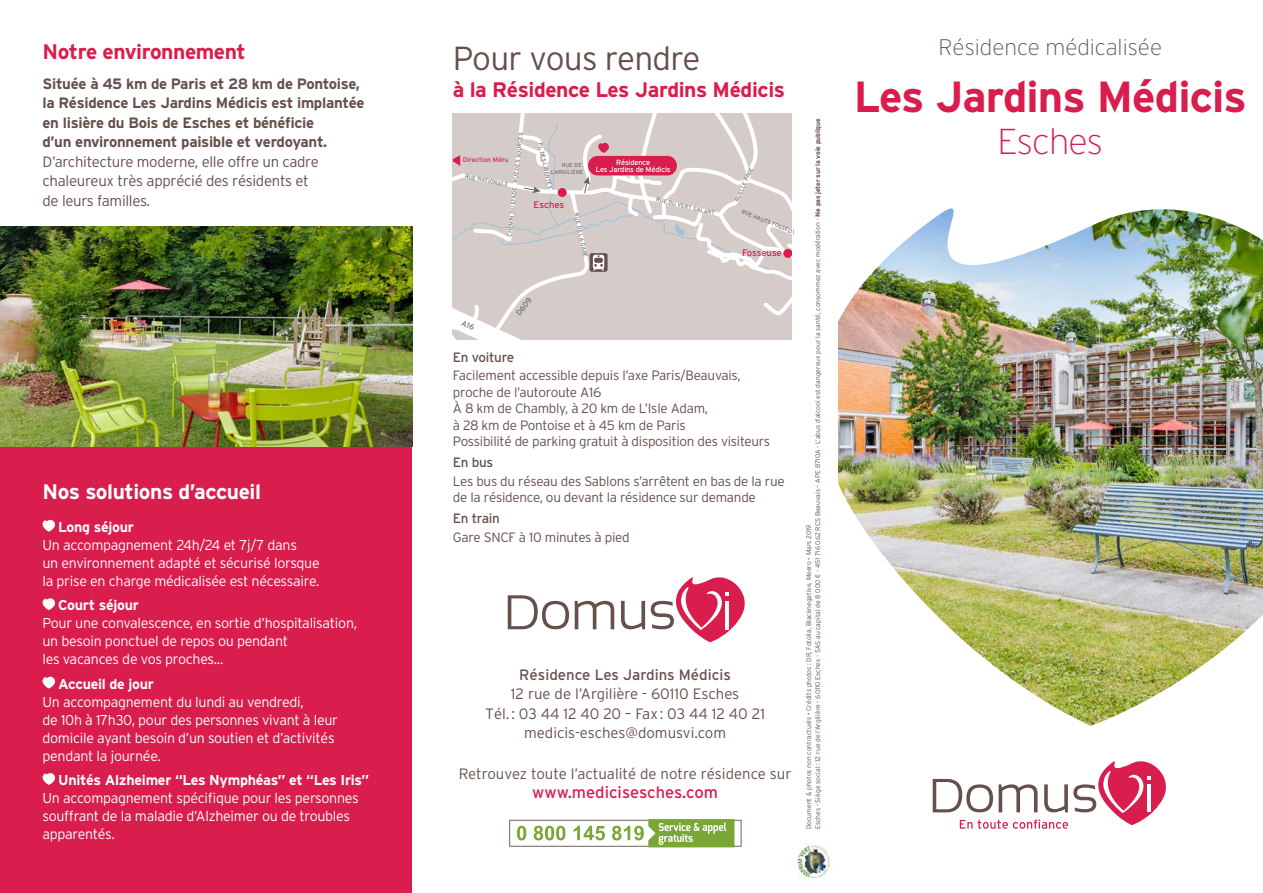
<style>
.page{position:relative;width:1263px;height:893px;background:#fff}
.page>*{position:absolute;margin:0;border:0;box-sizing:border-box;transform-origin:0 0}
.t1{font:700 43.5px "Interstate";letter-spacing:-.02em;color:#d91d4d}
.t2{font:200 36px "Interstate";letter-spacing:-.02em;color:#d91d4d}
.t3{font:300 33.3px "Interstate";letter-spacing:-.02em;color:#66504b}
.t4{font:200 22.5px "Interstate";color:#66504b}
.t5{font:700 21px "Interstate";letter-spacing:-.02em;color:#d91d4d}
.t6{font:700 21px "Interstate";letter-spacing:-.02em;color:#fff}
.t7{font:16.5px "Interstate";color:#d91d4d}
.t8{font:700 15px/19.5px "Interstate";letter-spacing:-.02em;color:#66504b}
.t9{font:300 15px/19.5px "Interstate";color:#66504b;text-align:center}
.t10{font:300 15px/19.5px "Interstate";letter-spacing:-.02em;color:#66504b}
.t11{font:15px "Interstate";color:#66504b}
.t12{font:300 14.25px/18px "Interstate";letter-spacing:-.02em;color:#fff}
.t13{font:700 14.25px "Interstate";letter-spacing:-.02em;color:#fff}
.t14{font:300 13.5px/16.5px "Interstate";letter-spacing:-.02em;color:#66504b}
.t15{font:13.5px "Interstate";letter-spacing:-.02em;color:#66504b}
.t16{font:9.45px "Interstate";letter-spacing:-.01em;color:#d91d4d}
.t17{font:7.8px "Interstate";color:#6c6d70}
.t18{font:7.5px/7.5px "Interstate";letter-spacing:-.02em;color:#fff;text-align:center}
.t19{font:300 6.75px "Interstate";color:#66504b}
.t20{font:6.75px "Interstate";color:#d91d4d}
.t21{font:5.55px/6.8px "Interstate";letter-spacing:-.005em;color:#6c6d70;text-align:right}
.s1{font-weight:700}
</style>
<div class="page">
<div style="left:0;top:366px;width:412px;height:527px;background:#d91d4d"></div>
<svg style="left:42px;top:519px;width:13px;height:13px"></svg>
<svg style="left:42px;top:598px;width:13px;height:12px"></svg>
<svg style="left:42px;top:676px;width:13px;height:12px"></svg>
<svg style="left:42px;top:773px;width:13px;height:12px"></svg>
<img style="left:838px;top:208px;width:425px;height:518px">
<svg style="left:933px;top:761px;width:233px;height:68px"></svg>
<img style="left:0;top:226px;width:412px;height:220px">
<svg style="left:621px;top:601px;width:24px;height:28px"></svg>
<svg style="left:575px;top:601px;width:39px;height:28px"></svg>
<svg style="left:508px;top:595px;width:61px;height:34px"></svg>
<svg style="left:651px;top:577px;width:94px;height:65px"></svg>
<svg style="left:509px;top:819px;width:232px;height:28px"></svg>
<img style="left:797px;top:844px;width:34px;height:35px">
<svg style="left:453px;top:113px;width:339px;height:227px;background:#d8ccca"></svg>
<p class="t5" style="left:43px;top:40px;width:205px">Notre environnement</p>
<p class="t8" style="left:43px;top:73px;width:324px">Située à 45 km de Paris et 28 km de Pontoise, la Résidence Les Jardins Médicis est implantée en lisière du Bois de Esches et bénéficie<br>d’un environnement paisible et verdoyant.</p>
<p class="t10" style="left:43px;top:151px;width:278px">D’architecture moderne, elle offre un cadre chaleureux très apprécié des résidents et de leurs familles.</p>
<p class="t6" style="left:43px;top:479px;width:220px">Nos solutions d’accueil</p>
<p class="t13" style="left:58px;top:519px;width:77px">Long séjour</p>
<p class="t12" style="left:43px;top:536px;width:279px">Un accompagnement 24h/24 et 7j/7 dans<br>un environnement adapté et sécurisé lorsque la prise en charge médicalisée est nécessaire.</p>
<p class="t13" style="left:58px;top:597px;width:82px">Court séjour</p>
<p class="t12" style="left:43px;top:614px;width:316px">Pour une convalescence, en sortie d’hospitalisation, un besoin ponctuel de repos ou pendant<br>les vacances de vos proches...</p>
<p class="t13" style="left:58px;top:675px;width:97px">Accueil de jour</p>
<p class="t12" style="left:43px;top:692px;width:297px">Un accompagnement du lundi au vendredi,<br>de 10h à 17h30, pour des personnes vivant à leur domicile ayant besoin d’un soutien et d’activités pendant la journée.</p>
<p class="t13" style="left:58px;top:772px;width:313px">Unités Alzheimer “Les Nymphéas” et “Les Iris”</p>
<p class="t12" style="left:43px;top:789px;width:318px">Un accompagnement spécifique pour les personnes souffrant de la maladie d’Alzheimer ou de troubles apparentés.</p>
<p class="t3" style="left:453px;top:40px;width:249px">Pour vous rendre</p>
<p class="t5" style="left:453px;top:78px;width:334px">à la Résidence Les Jardins Médicis</p>
<p class="t19" style="left:814px;top:829px;width:712px;rotate:-90deg">Esches - Siège social : 12 rue de l’Argilière - 60110 Esches - SAS au capital de 8 000 € - 451 716 062 RCS Beauvais – APE 8710A - L’abus d’alcool est dangereux pour la santé, consommez avec modération - <span class="s1">Ne pas jeter sur la voie publique</span></p>
<p class="t21" style="left:506px;top:236px;width:106px;rotate:-84deg">C H EM IN DU STADE RUE DES SOURC ES</p>
<p class="t21" style="left:544px;top:142px;width:48px;rotate:78deg">PL DES LIBERTÉS</p>
<p class="t20" style="left:463px;top:156px;width:47px">Direction Méru</p>
<p class="t18" style="left:596px;top:158px;width:76px">Résidence<br>Les Jardins de Médicis</p>
<p class="t21" style="left:551px;top:162px;width:34px">RUE DE<br>L’ARGILIÈRE</p>
<p class="t21" style="left:733px;top:200px;width:39px;rotate:-66deg">RUELLE PAGE</p>
<p class="t21" style="left:743px;top:208px;width:62px;rotate:22deg">RUE H AUTS FOSSEUSE</p>
<p class="t21" style="left:466px;top:173px;width:45px;rotate:11deg">RUE NATIONALE</p>
<p class="t21" style="left:657px;top:196px;width:62px;rotate:13deg">RUE DU V ERT GALANT</p>
<p class="t16" style="left:534px;top:199px;width:32px">Esches</p>
<p class="t21" style="left:580px;top:212px;width:47px;rotate:78deg">RUE DE LA GARE</p>
<p class="t16" style="left:742px;top:247px;width:41px">Fosseuse</p>
<p class="t17" style="left:514px;top:312px;width:22px;rotate:-52deg">D609</p>
<p class="t15" style="left:453px;top:349px;width:63px">En voiture</p>
<p class="t14" style="left:453px;top:367px;width:319px">Facilement accessible depuis l’axe Paris/Beauvais, proche de l’autoroute A16<br>À 8 km de Chambly, à 20 km de L’Isle Adam,<br>à 28 km de Pontoise et à 45 km de Paris<br>Possibilité de parking gratuit à disposition des visiteurs</p>
<p class="t15" style="left:453px;top:455px;width:42px">En bus</p>
<p class="t14" style="left:453px;top:472px;width:333px">Les bus du réseau des Sablons s’arrêtent en bas de la rue de la résidence, ou devant la résidence sur demande</p>
<p class="t15" style="left:453px;top:511px;width:49px">En train</p>
<p class="t14" style="left:453px;top:528px;width:178px">Gare SNCF à 10 minutes à pied</p>
<p class="t19" style="left:805px;top:829px;width:306px;rotate:-90deg">Document &amp; photos non contractuels • Crédits photos : DR, Fotolia, Blacknegative, Meero • Mars 2019</p>
<p class="t11" style="left:519px;top:666px;width:213px">Résidence Les Jardins Médicis</p>
<p class="t9" style="left:511px;top:684px;width:230px">12 rue de l’Argilière - 60110 Esches</p>
<p class="t9" style="left:485px;top:703px;width:281px">Tél. : 03 44 12 40 20 – Fax: 03 44 12 40 21 medicis-esches@domusvi.com</p>
<p class="t9" style="left:459px;top:763px;width:334px">Retrouvez toute l’actualité de notre résidence sur</p>
<p class="t7" style="left:532px;top:783px;width:187px">www.medicisesches.com</p>
<p class="t4" style="left:938px;top:34px;width:225px">Résidence médicalisée</p>
<p class="t1" style="left:854px;top:73px;width:395px">Les Jardins Médicis</p>
<p class="t2" style="left:998px;top:119px;width:107px">Esches</p>
</div>
